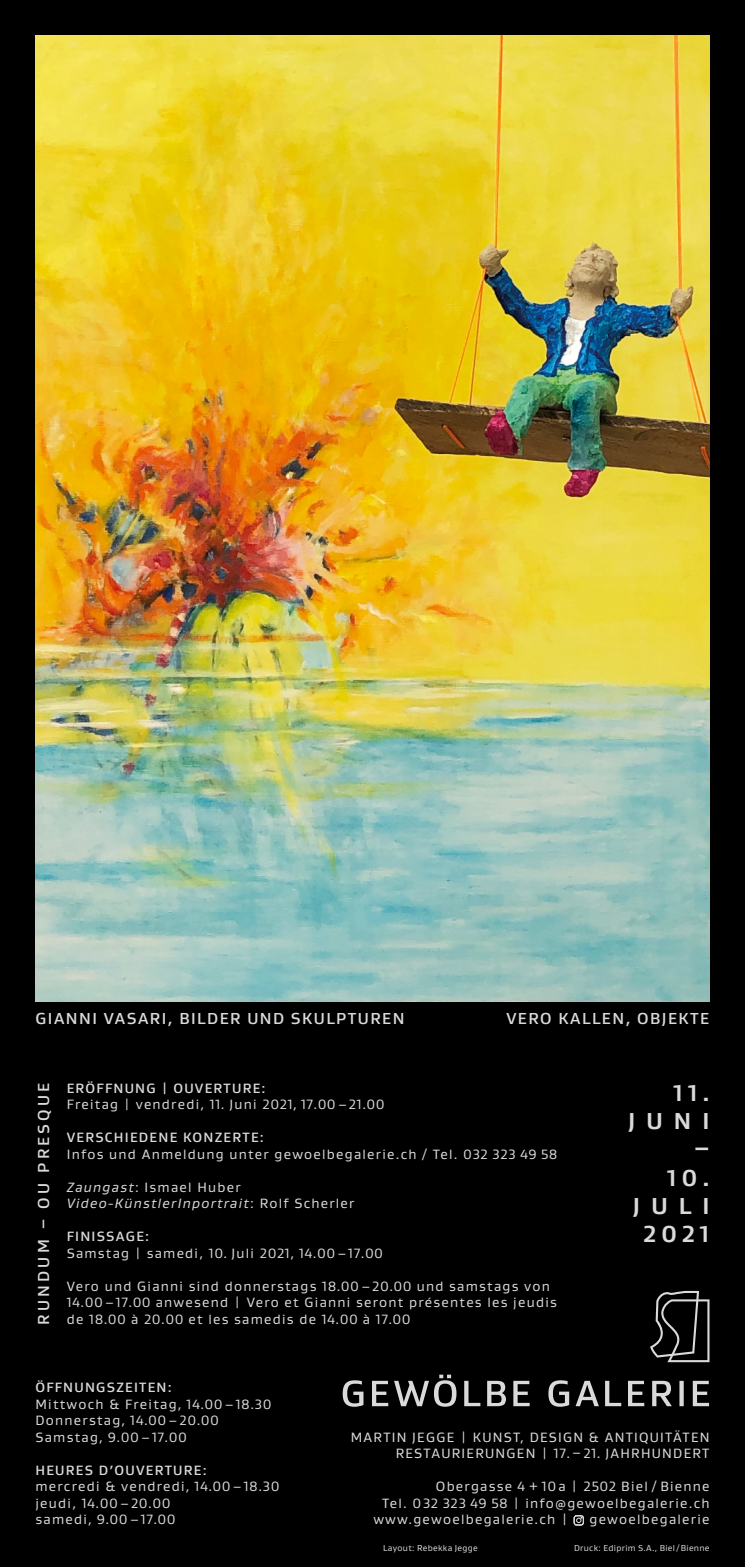
<style>
.page{position:relative;width:745px;height:1567px;background:#fff}
.page>*{position:absolute;margin:0;border:0;box-sizing:border-box;transform-origin:0 0}
.t1{font:700 23.5px/28.2px "Gustan";letter-spacing:.47em;color:#dadada;text-align:right}
.t2{font:500 16.25px "Gustan";letter-spacing:.09em;color:#dadada}
.t3{font:500 16.25px "Gustan";letter-spacing:.2em;color:#dadada}
.t4{font:13.75px/16.5px "Gustan";letter-spacing:.09em;color:#dadada}
.t5{font:500 13.75px "Gustan";letter-spacing:.09em;color:#dadada}
.t6{font:italic 13.75px/16.5px "Gustan";letter-spacing:.09em;color:#dadada}
.t7{font:8.75px "Gustan";letter-spacing:.03em;color:#dadada}
.s1{font-style:normal}
</style>
<div class="page">
<div style="left:0;top:0;width:744px;height:1566px;background:#000"></div>
<div style="left:573px;top:1515px;width:10px;height:10px;border:1px solid #dadada;border-radius:2px"></div>
<svg style="left:575px;top:1516px;width:6px;height:6px"></svg>
<svg style="left:342px;top:1374px;width:366px;height:32px"></svg>
<svg style="left:650px;top:1290px;width:59px;height:71px"></svg>
<img style="left:35px;top:35px;width:674px;height:966px">
<p class="t2" style="left:35px;top:1007px;width:370px">GIANNI VASARI, BILDER UND SKULPTUREN</p>
<p class="t2" style="left:506px;top:1007px;width:204px">VERO KALLEN, OBJEKTE</p>
<p class="t3" style="left:33px;top:1324px;width:244px;rotate:-90deg">RUNDUM – OU PRESQUE</p>
<p class="t5" style="left:67px;top:1078px;width:200px">ERÖFFNUNG | OUVERTURE:</p>
<p class="t4" style="left:67px;top:1095px;width:319px">Freitag | vendredi, 11. Juni 2021, 17.00 – 21.00</p>
<p class="t5" style="left:67px;top:1128px;width:198px">VERSCHIEDENE KONZERTE:</p>
<p class="t4" style="left:67px;top:1145px;width:492px">Infos und Anmeldung unter gewoelbegalerie.ch / Tel. 032 323 49 58</p>
<p class="t6" style="left:67px;top:1178px;width:289px">Zaungast<span class="s1">: Ismael Huber<br></span>Video-KünstlerInportrait<span class="s1">: Rolf Scherler</span></p>
<p class="t5" style="left:67px;top:1227px;width:84px">FINISSAGE:</p>
<p class="t4" style="left:67px;top:1244px;width:318px">Samstag | samedi, 10. Juli 2021, 14.00 – 17.00</p>
<p class="t4" style="left:67px;top:1277px;width:491px">Vero und Gianni sind donnerstags 18.00 – 20.00 und samstags von<br>14.00 – 17.00 anwesend | Vero et Gianni seront présentes les jeudis</p>
<p class="t4" style="left:67px;top:1310px;width:345px">de 18.00 à 20.00 et les samedis de 14.00 à 17.00</p>
<h1 class="t1" style="left:627px;top:1078px;width:83px">11.<br>JUNI –<br>10.<br>JULI<br>2021</h1>
<p class="t5" style="left:35px;top:1378px;width:138px">ÖFFNUNGSZEITEN:</p>
<p class="t4" style="left:35px;top:1395px;width:237px">Mittwoch &amp; Freitag, 14.00 – 18.30<br>Donnerstag, 14.00 – 20.00<br>Samstag, 9.00 – 17.00</p>
<p class="t5" style="left:35px;top:1460px;width:172px">HEURES D’OUVERTURE:</p>
<p class="t4" style="left:35px;top:1477px;width:245px">mercredi &amp; vendredi, 14.00 – 18.30 jeudi, 14.00 – 20.00<br>samedi, 9.00 – 17.00</p>
<p class="t4" style="left:350px;top:1428px;width:360px;text-align:right">MARTIN JEGGE | KUNST, DESIGN &amp; ANTIQUITÄTEN<br>RESTAURIERUNGEN | 17. – 21. JAHRHUNDERT</p>
<p class="t4" style="left:435px;top:1477px;width:275px">Obergasse 4 + 10 a | 2502 Biel / Bienne</p>
<p class="t4" style="left:382px;top:1494px;width:328px">Tel. 032 323 49 58 | info@gewoelbegalerie.ch</p>
<p class="t4" style="left:373px;top:1510px;width:196px">www.gewoelbegalerie.ch |</p>
<p class="t4" style="left:589px;top:1510px;width:121px">gewoelbegalerie</p>
<p class="t7" style="left:383px;top:1541px;width:96px">Layout: Rebekka Jegge</p>
<p class="t7" style="left:573px;top:1541px;width:137px">Druck: Ediprim S.A., Biel / Bienne</p>
</div>
